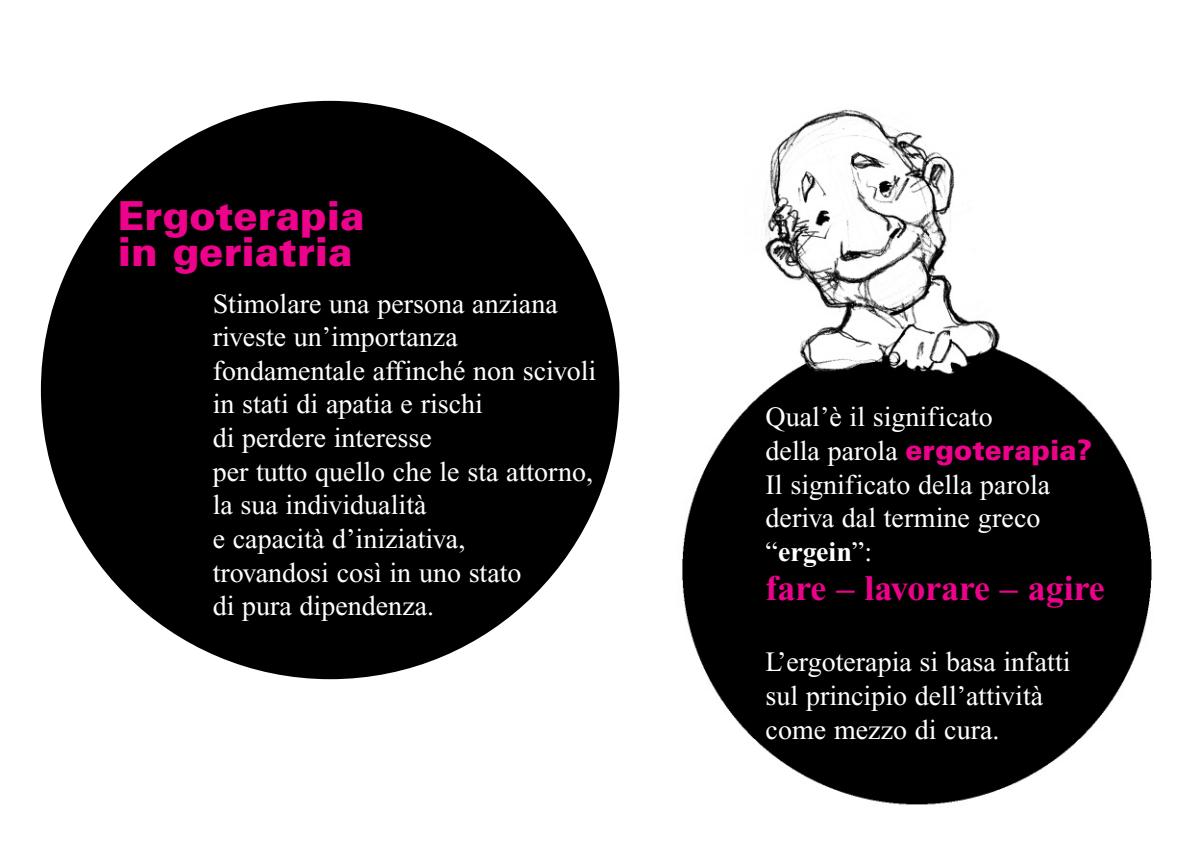
<style>
.page{position:relative;width:1191px;height:842px;background:#fff}
.page>*{position:absolute;margin:0;border:0;box-sizing:border-box;transform-origin:0 0}
.t1{font:900 40px/36px "Univers";color:#ed028c}
.t2{font:700 36px "Times New Roman";color:#ed028c}
.t3{font:28px/33.6px "Times New Roman";color:#fff}
.t4{font:900 28px "Univers";color:#ed028c}
.s1{font-family:"Times New Roman";font-weight:400;color:#fff}
.s2{font-weight:700}
</style>
<div class="page">
<img style="left:682px;top:109px;width:470px;height:696px">
<div style="left:41px;top:101px;width:578px;height:578px;background:#000;border-radius:50%"></div>
<h1 class="t1" style="left:118px;top:202px;width:248px">Ergoterapia in geriatria</h1>
<p class="t3" style="left:213px;top:289px;width:385px">Stimolare una persona anziana riveste un’importanza fondamentale affinché non scivoli in stati di apatia e rischi<br>di perdere interesse<br>per tutto quello che le sta attorno, la sua individualità<br>e capacità d’iniziativa,<br>trovandosi così in uno stato<br>di pura dipendenza.</p>
<p class="t3" style="left:765px;top:402px;width:228px">Qual’è il significato</p>
<p class="t4" style="left:765px;top:440px;width:328px"><span class="s1">della parola</span> ergoterapia?</p>
<p class="t3" style="left:765px;top:470px;width:286px">Il significato della parola deriva dal termine greco “<span class="s2">ergein</span>”:</p>
<p class="t2" style="left:765px;top:576px;width:341px">fare – lavorare – agire</p>
<p class="t3" style="left:765px;top:648px;width:306px">L’ergoterapia si basa infatti sul principio dell’attività come mezzo di cura.</p>
</div>
